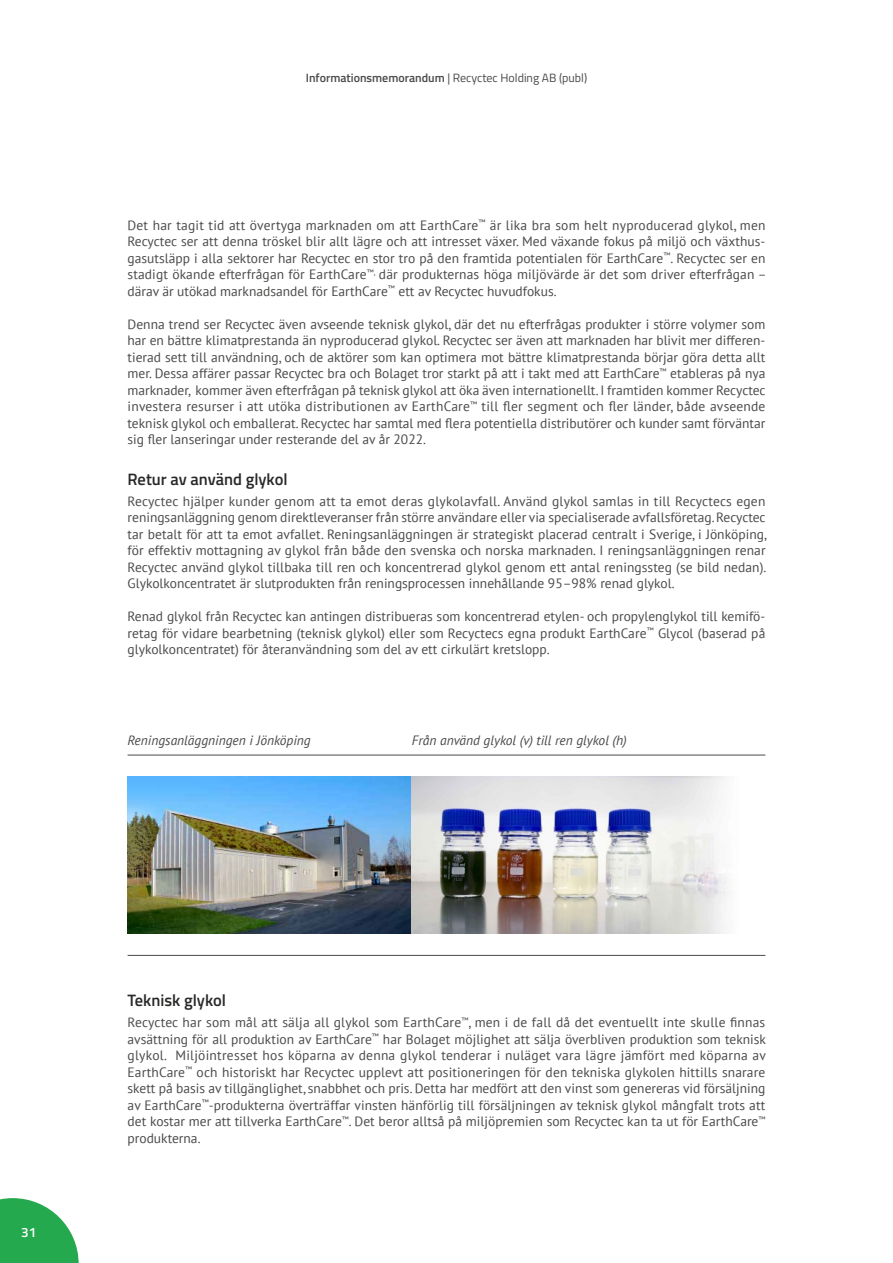
<style>
.page{position:relative;width:893px;height:1263px;background:#fff}
.page>*{position:absolute;margin:0;border:0;box-sizing:border-box;transform-origin:0 0}
.t1{font:600 16.5px "Titillium Web";color:#282827}
.t2{font:13.5px/16.5px "PT Sans";color:#4a4a49;text-align:justify}
.t3{font:italic 13.5px "PT Sans";color:#4a4a49}
.t4{font:600 13.5px "Titillium Web";color:#fff}
.t5{font:12px "Titillium Web";color:#4a4a49}
.s1{font-weight:600}
</style>
<div class="page">
<svg style="left:0;top:1198px;width:79px;height:65px"></svg>
<hr style="left:128px;top:755px;width:637px;height:1px;background:#4a4a49">
<hr style="left:128px;top:955px;width:637px;height:1px;background:#4a4a49">
<img style="left:128px;top:776px;width:600px;height:158px">
<p class="t5" style="left:306px;top:69px;width:283px"><span class="s1">Informationsmemorandum</span> | Recyctec Holding AB (publ)</p>
<p class="t2" style="left:128px;top:217px;width:641px">Det har tagit tid att övertyga marknaden om att EarthCare<sup>™</sup> är lika bra som helt nyproducerad glykol, men Recyctec ser att denna tröskel blir allt lägre och att intresset växer. Med växande fokus på miljö och växthus&shy;gasutsläpp i alla sektorer har Recyctec en stor tro på den framtida potentialen för EarthCare<sup>™</sup>. Recyctec ser en stadigt ökande efterfrågan för EarthCare<sup>™,</sup> där produkternas höga miljövärde är det som driver efterfrågan – därav är utökad marknadsandel för EarthCare<sup>™</sup> ett av Recyctec huvudfokus.</p>
<p class="t2" style="left:128px;top:315px;width:640px">Denna trend ser Recyctec även avseende teknisk glykol, där det nu efterfrågas produkter i större volymer som har en bättre klimatprestanda än nyproducerad glykol. Recyctec ser även att marknaden har blivit mer differen&shy;tierad sett till användning, och de aktörer som kan optimera mot bättre klimatprestanda börjar göra detta allt mer. Dessa affärer passar Recyctec bra och Bolaget tror starkt på att i takt med att EarthCare<sup>™</sup> etableras på nya marknader, kommer även efterfrågan på teknisk glykol att öka även internationellt. I framtiden kommer Recyctec investera resurser i att utöka distributionen av EarthCare<sup>™</sup> till fler segment och fler länder, både avseende teknisk glykol och emballerat. Recyctec har samtal med flera potentiella distributörer och kunder samt förväntar sig fler lanseringar under resterande del av år 2022.</p>
<p class="t1" style="left:128px;top:467px;width:162px">Retur av använd glykol</p>
<p class="t2" style="left:128px;top:493px;width:641px">Recyctec hjälper kunder genom att ta emot deras glykolavfall. Använd glykol samlas in till Recyctecs egen reningsanläggning genom direktleveranser från större användare eller via specialiserade avfallsföretag. Recyctec tar betalt för att ta emot avfallet. Reningsanläggningen är strategiskt placerad centralt i Sverige, i Jönköping, för effektiv mottagning av glykol från både den svenska och norska marknaden. I reningsanläggningen renar Recyctec använd glykol tillbaka till ren och koncentrerad glykol genom ett antal reningssteg (se bild nedan).<br>Glykolkoncentratet är slutprodukten från reningsprocessen innehållande 95–98% renad glykol.</p>
<p class="t2" style="left:128px;top:608px;width:639px">Renad glykol från Recyctec kan antingen distribueras som koncentrerad etylen- och propylenglykol till kemifö&shy;retag för vidare bearbetning (teknisk glykol) eller som Recyctecs egna produkt EarthCare<sup>™</sup> Glycol (baserad på glykolkoncentratet) för återanvändning som del av ett cirkulärt kretslopp.</p>
<p class="t3" style="left:128px;top:731px;width:185px">Reningsanläggningen i Jönköping</p>
<p class="t3" style="left:412px;top:731px;width:217px">Från använd glykol (v) till ren glykol (h)</p>
<p class="t4" style="left:21px;top:1222px;width:17px">31</p>
<p class="t1" style="left:128px;top:988px;width:100px">Teknisk glykol</p>
<p class="t2" style="left:128px;top:1014px;width:640px">Recyctec har som mål att sälja all glykol som EarthCare<sup>™</sup>, men i de fall då det eventuellt inte skulle finnas avsättning för all produktion av EarthCare<sup>™</sup> har Bolaget möjlighet att sälja överbliven produktion som teknisk glykol. Miljöintresset hos köparna av denna glykol tenderar i nuläget vara lägre jämfört med köparna av EarthCare<sup>™</sup> och historiskt har Recyctec upplevt att positioneringen för den tekniska glykolen hittills snarare skett på basis av tillgänglighet, snabbhet och pris. Detta har medfört att den vinst som genereras vid försäljning av EarthCare<sup>™</sup>-produkterna överträffar vinsten hänförlig till försäljningen av teknisk glykol mångfalt trots att det kostar mer att tillverka EarthCare<sup>™</sup>. Det beror alltså på miljöpremien som Recyctec kan ta ut för EarthCare<sup>™ </sup>produkterna.</p>
</div>
